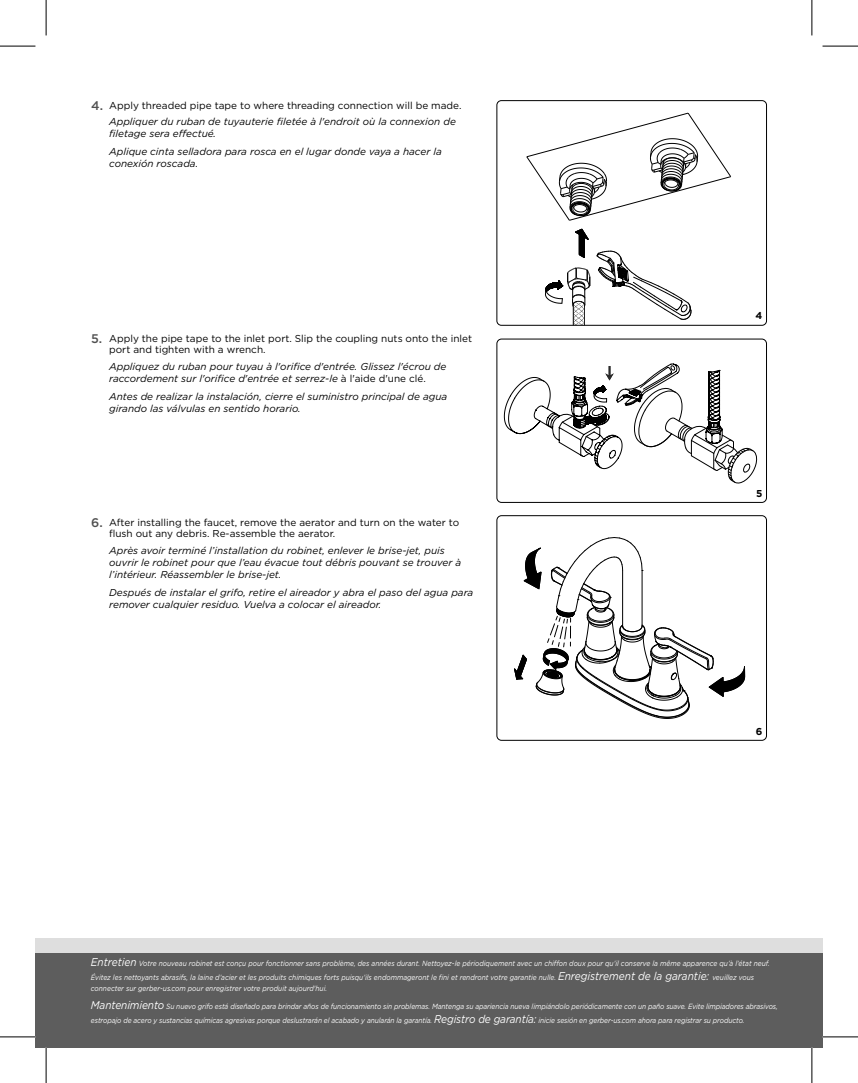
<style>
.page{position:relative;width:858px;height:1083px;background:#fff}
.page>*{position:absolute;margin:0;border:0;box-sizing:border-box;transform-origin:0 0}
.步驟1_無編號_法西{font:italic 10px/12px "Gotham";color:#000}
.步驟1{font:10px/10.8px "Gotham";color:#000}
.t1{font:700 10px "Gotham";color:#000}
.t2{font:italic 7.5px/13.5px "Gotham";letter-spacing:-.01em;color:#fff;scale:.89 1}
.s1{font-weight:500;font-size:12.5px;color:#505050}
.s2{font-style:normal}
.s3{font-size:11.25px}
</style>
<div class="page">
<div style="left:35px;top:937px;width:11px;height:110px;background:#dedede"></div>
<div style="left:46px;top:937px;width:776px;height:110px;background:#dedede"></div>
<div style="left:35px;top:952px;width:11px;height:95px;background:#5d5d5d"></div>
<div style="left:46px;top:952px;width:776px;height:95px;background:#5d5d5d"></div>
<svg style="left:575px;top:228px;width:14px;height:30px"></svg>
<svg style="left:526px;top:113px;width:205px;height:108px"></svg>
<svg style="left:596px;top:251px;width:95px;height:69px"></svg>
<svg style="left:545px;top:268px;width:45px;height:56px"></svg>
<div style="left:496px;top:100px;width:270px;height:226px;border:1px solid #000;border-radius:4px"></div>
<svg style="left:503px;top:363px;width:254px;height:120px"></svg>
<div style="left:496px;top:338px;width:270px;height:164px;border:1px solid #000;border-radius:5px"></div>
<svg style="left:514px;top:537px;width:230px;height:181px"></svg>
<div style="left:496px;top:515px;width:270px;height:225px;border:1px solid #000;border-radius:5px"></div>
<hr style="left:0;top:46px;width:35px;height:1px;background:#000">
<hr style="left:822px;top:46px;width:35px;height:1px;background:#000">
<hr style="left:0;top:1036px;width:35px;height:1px;background:#000">
<hr style="left:822px;top:1036px;width:35px;height:1px;background:#000">
<hr style="left:46px;top:0;width:1px;height:35px;background:#000">
<hr style="left:46px;top:1047px;width:1px;height:35px;background:#000">
<hr style="left:811px;top:0;width:1px;height:35px;background:#000">
<hr style="left:811px;top:1047px;width:1px;height:35px;background:#000">
<p class="步驟1" style="left:91px;top:100px;width:372px"><span class="s1">4.</span> Apply threaded pipe tape to where threading connection will be made.</p>
<p class="步驟1_無編號_法西" style="left:109px;top:115px;width:348px">Appliquer du ruban de tuyauterie filetée à l'endroit où la connexion de filetage sera effectué.</p>
<p class="步驟1_無編號_法西" style="left:109px;top:145px;width:334px">Aplique cinta selladora para rosca en el lugar donde vaya a hacer la conexión roscada.</p>
<p class="步驟1" style="left:109px;top:333px;width:364px;text-indent:-18px"><span class="s1">5.</span> Apply the pipe tape to the inlet port. Slip the coupling nuts onto the inlet port and tighten with a wrench.</p>
<p class="步驟1_無編號_法西" style="left:109px;top:360px;width:338px">Appliquez du ruban pour tuyau à l'orifice d'entrée. Glissez l'écrou de raccordement sur l'orifice d'entrée et serrez-le <span class="s2">à l'aide d'une clé.</span></p>
<p class="步驟1_無編號_法西" style="left:109px;top:390px;width:339px">Antes de realizar la instalación, cierre el suministro principal de agua girando las válvulas en sentido horario.</p>
<p class="步驟1" style="left:109px;top:516px;width:351px;text-indent:-18px"><span class="s1">6.</span> After installing the faucet, remove the aerator and turn on the water to flush out any debris. Re-assemble the aerator.</p>
<p class="步驟1_無編號_法西" style="left:109px;top:544px;width:353px">Après avoir terminé l’installation du robinet, enlever le brise-jet, puis ouvrir le robinet pour que l’eau évacue tout débris pouvant se trouver à l’intérieur. Réassembler le brise-jet.</p>
<p class="步驟1_無編號_法西" style="left:109px;top:585px;width:365px">Después de instalar el grifo, retire el aireador y abra el paso del agua para remover cualquier residuo. Vuelva a colocar el aireador.</p>
<p class="t1" style="left:755px;top:309px;width:8px">4</p>
<p class="t1" style="left:755px;top:486px;width:8px">5</p>
<p class="t1" style="left:755px;top:724px;width:8px">6</p>
<p class="t2" style="left:91px;top:956px;width:763px"><span class="s3">Entretien</span> Votre nouveau robinet est conçu pour fonctionner sans problème, des années durant. Nettoyez-le périodiquement avec un chiffon doux pour qu’il conserve la même apparence qu’à l’état neuf.<br>Évitez les nettoyants abrasifs, la laine d’acier et les produits chimiques forts puisqu’ils endommageront le fini et rendront votre garantie nulle. <span class="s3">Enregistrement de la garantie:</span> veuillez vous</p>
<p class="t2" style="left:91px;top:981px;width:267px">connecter sur gerber-us.com pour enregistrer votre produit aujourd'hui.</p>
<p class="t2" style="left:91px;top:999px;width:773px"><span class="s3">Mantenimiento</span> Su nuevo grifo está diseñado para brindar años de funcionamiento sin problemas. Mantenga su apariencia nueva limpiándolo periódicamente con un paño suave. Evite limpiadores abrasivos, estropajo de acero y sustancias químicas agresivas porque deslustrarán el acabado y anularán la garantía. <span class="s3">Registro de garantía:</span> inicie sesión en gerber-us.com ahora para registrar su producto.</p>
</div>
